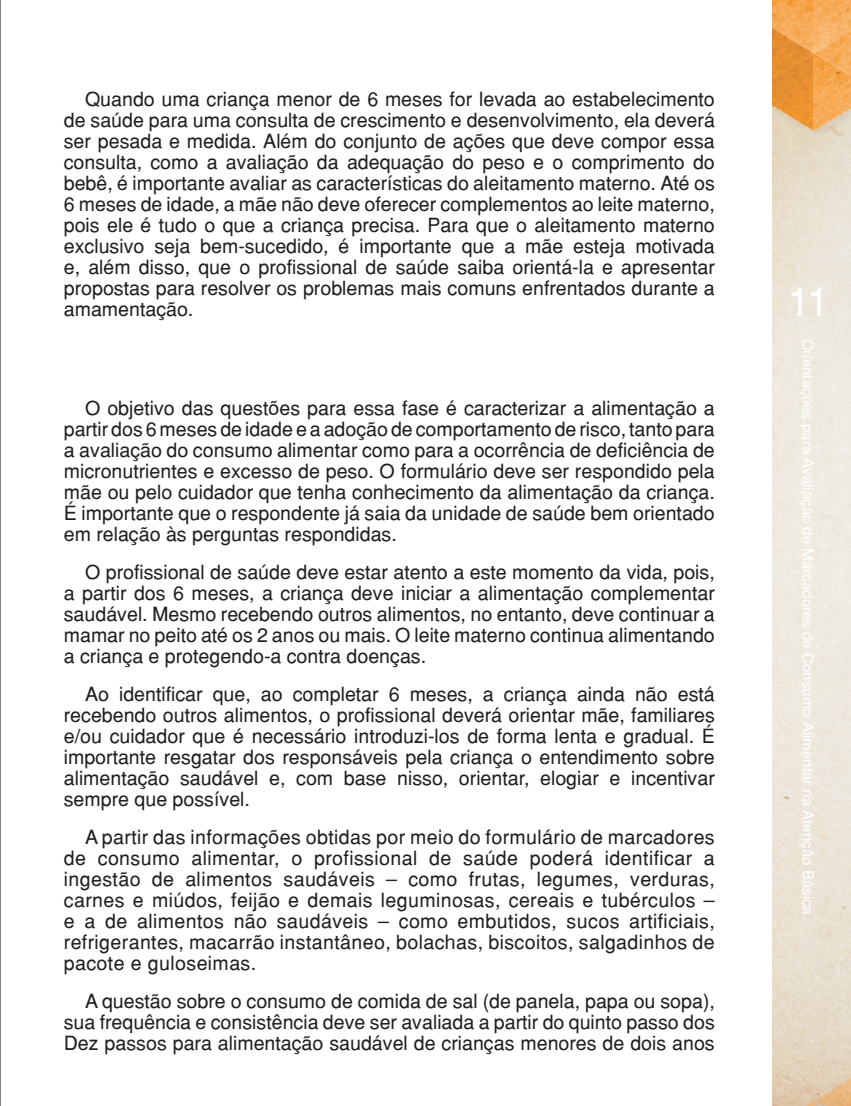
<style>
.page{position:relative;width:851px;height:1106px;background:#fff}
.page>*{position:absolute;margin:0;border:0;box-sizing:border-box;transform-origin:0 0}
.t1{font:39.75px "Helvetica";color:#fff}
.t2{font:19.5px/21px "Helvetica";color:#231f20;text-align:justify}
.t3{font:15px "Helvetica";color:#fff}
</style>
<div class="page">
<img style="left:772px;top:0;width:78px;height:1106px">
<hr style="left:0;top:0;width:1px;height:1106px;background:#040503">
<p class="t2" style="left:64px;top:88px;width:652px;text-indent:21px">Quando uma criança menor de 6 meses for levada ao estabelecimento de saúde para uma consulta de crescimento e desenvolvimento, ela deverá ser pesada e medida. Além do conjunto de ações que deve compor essa consulta, como a avaliação da adequação do peso e o comprimento do bebê, é importante avaliar as características do aleitamento materno. Até os 6 meses de idade, a mãe não deve oferecer complementos ao leite materno, pois ele é tudo o que a criança precisa. Para que o aleitamento materno exclusivo seja bem-sucedido, é importante que a mãe esteja motivada e, além disso, que o profissional de saúde saiba orientá-la e apresentar propostas para resolver os problemas mais comuns enfrentados durante a amamentação.</p>
<p class="t2" style="left:64px;top:397px;width:652px;text-indent:21px">O objetivo das questões para essa fase é caracterizar a alimentação a partir dos 6 meses de idade e a adoção de comportamento de risco, tanto para a avaliação do consumo alimentar como para a ocorrência de deficiência de micronutrientes e excesso de peso. O formulário deve ser respondido pela mãe ou pelo cuidador que tenha conhecimento da alimentação da criança.<br>É importante que o respondente já saia da unidade de saúde bem orientado em relação às perguntas respondidas.</p>
<p class="t2" style="left:64px;top:561px;width:652px;text-indent:21px">O profissional de saúde deve estar atento a este momento da vida, pois, a partir dos 6 meses, a criança deve iniciar a alimentação complementar saudável. Mesmo recebendo outros alimentos, no entanto, deve continuar a mamar no peito até os 2 anos ou mais. O leite materno continua alimentando a criança e protegendo-a contra doenças.</p>
<p class="t2" style="left:64px;top:683px;width:652px;text-indent:21px">Ao identificar que, ao completar 6 meses, a criança ainda não está recebendo outros alimentos, o profissional deverá orientar mãe, familiares e/ou cuidador que é necessário introduzi-los de forma lenta e gradual. É importante resgatar dos responsáveis pela criança o entendimento sobre alimentação saudável e, com base nisso, orientar, elogiar e incentivar sempre que possível.</p>
<p class="t2" style="left:64px;top:826px;width:652px;text-indent:21px">A partir das informações obtidas por meio do formulário de marcadores de consumo alimentar, o profissional de saúde poderá identificar a ingestão de alimentos saudáveis – como frutas, legumes, verduras, carnes e miúdos, feijão e demais leguminosas, cereais e tubérculos – e a de alimentos não saudáveis – como embutidos, sucos artificiais, refrigerantes, macarrão instantâneo, bolachas, biscoitos, salgadinhos de pacote e guloseimas.</p>
<p class="t2" style="left:64px;top:990px;width:652px;text-indent:21px">A questão sobre o consumo de comida de sal (de panela, papa ou sopa), sua frequência e consistência deve ser avaliada a partir do quinto passo dos Dez passos para alimentação saudável de crianças menores de dois anos</p>
<h1 class="t1" style="left:787px;top:278px;width:43px">11</h1>
<p class="t3" style="left:817px;top:339px;width:577px;rotate:90deg">Orientações para Avaliação de Marcadores de Consumo Alimentar na Atenção Básica</p>
</div>
